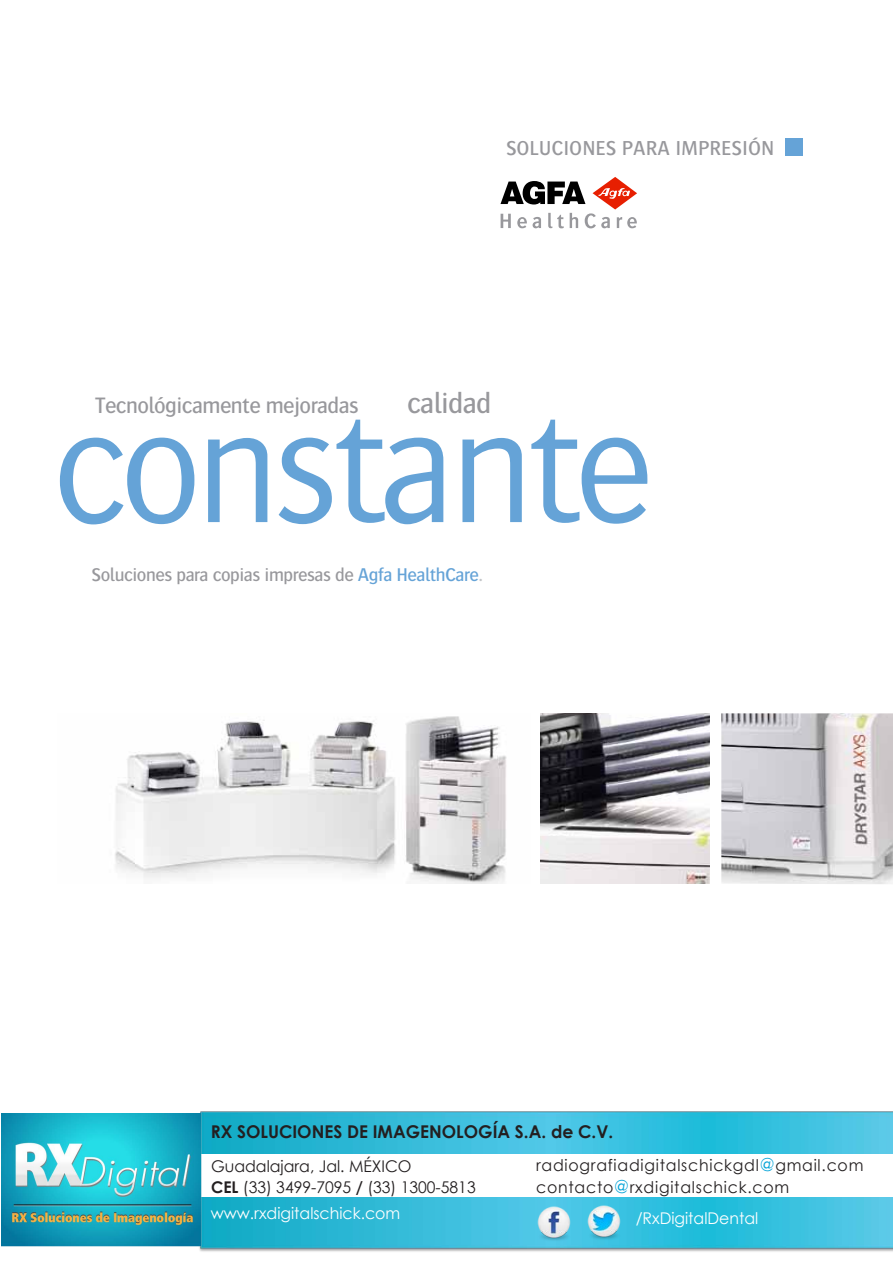
<style>
.page{position:relative;width:893px;height:1263px;background:#fff}
.page>*{position:absolute;margin:0;border:0;box-sizing:border-box;transform-origin:0 0}
.t1{font:300 165.75px "Bosis For Agfa";letter-spacing:-.035em;color:#65a3d7}
.t2{font:500 30px "Bosis For Agfa";letter-spacing:-.025em;color:#98989c}
.t3{font:500 23.25px "Bosis For Agfa";letter-spacing:-.025em;color:#98989c}
.t4{font:500 21px "Bosis For Agfa";color:#98989c}
.t5{font:500 19.2px "Bosis For Agfa";letter-spacing:-.025em;color:#98989c}
.t6{font:700 17.55px "Century Gothic";color:#231f20}
.t7{font:16.2px/21.1px "Century Gothic";letter-spacing:.05em;color:#231f20}
.t8{font:16.2px/21.1px "Century Gothic";color:#231f20}
.t9{font:16.2px "Century Gothic";color:#fff}
.s1{color:#65a3d7}
.s2{color:#c3c5c8}
.s3{font-size:17.55px;color:#00a2d7}
.s4{font-weight:700}
</style>
<div class="page">
<div style="left:785px;top:139px;width:17px;height:17px;background:#65a3d7"></div>
<img style="left:721px;top:713px;width:172px;height:171px">
<img style="left:541px;top:714px;width:168px;height:170px">
<img style="left:115px;top:716px;width:392px;height:168px">
<svg style="left:500px;top:177px;width:137px;height:51px"></svg>
<img style="left:197px;top:1111px;width:696px;height:141px">
<img style="left:201px;top:1154px;width:692px;height:43px">
<img style="left:2px;top:1113px;width:199px;height:133px">
<img style="left:535px;top:1206px;width:38px;height:36px">
<img style="left:585px;top:1205px;width:37px;height:36px">
<p class="t4" style="left:506px;top:137px;width:270px">SOLUCIONES PARA IMPRESIÓN</p>
<h3 class="t3" style="left:95px;top:393px;width:265px">Tecnológicamente mejoradas</h3>
<h2 class="t2" style="left:407px;top:388px;width:85px">calidad</h2>
<h1 class="t1" style="left:53px;top:381px;width:603px">constante</h1>
<p class="t5" style="left:92px;top:564px;width:393px">Soluciones para copias impresas de <span class="s1">Agfa HealthCare</span><span class="s2">.</span></p>
<p class="t6" style="left:211px;top:1118px;width:404px">RX SOLUCIONES DE IMAGENOLOGÍA S.A. de C.V.</p>
<p class="t7" style="left:536px;top:1155px;width:329px">radiografiadigitalschickgdl<span class="s3">@</span>gmail.com contacto<span class="s3">@</span>rxdigitalschick.com</p>
<p class="t8" style="left:211px;top:1155px;width:266px">Guadalajara, Jal. MÉXICO<br><span class="s4">CEL</span> (33) 3499-7095 <span class="s4">/</span> (33) 1300-5813</p>
<p class="t9" style="left:211px;top:1202px;width:191px">www.rxdigitalschick.com</p>
<p class="t9" style="left:636px;top:1207px;width:124px">/RxDigitalDental</p>
</div>
